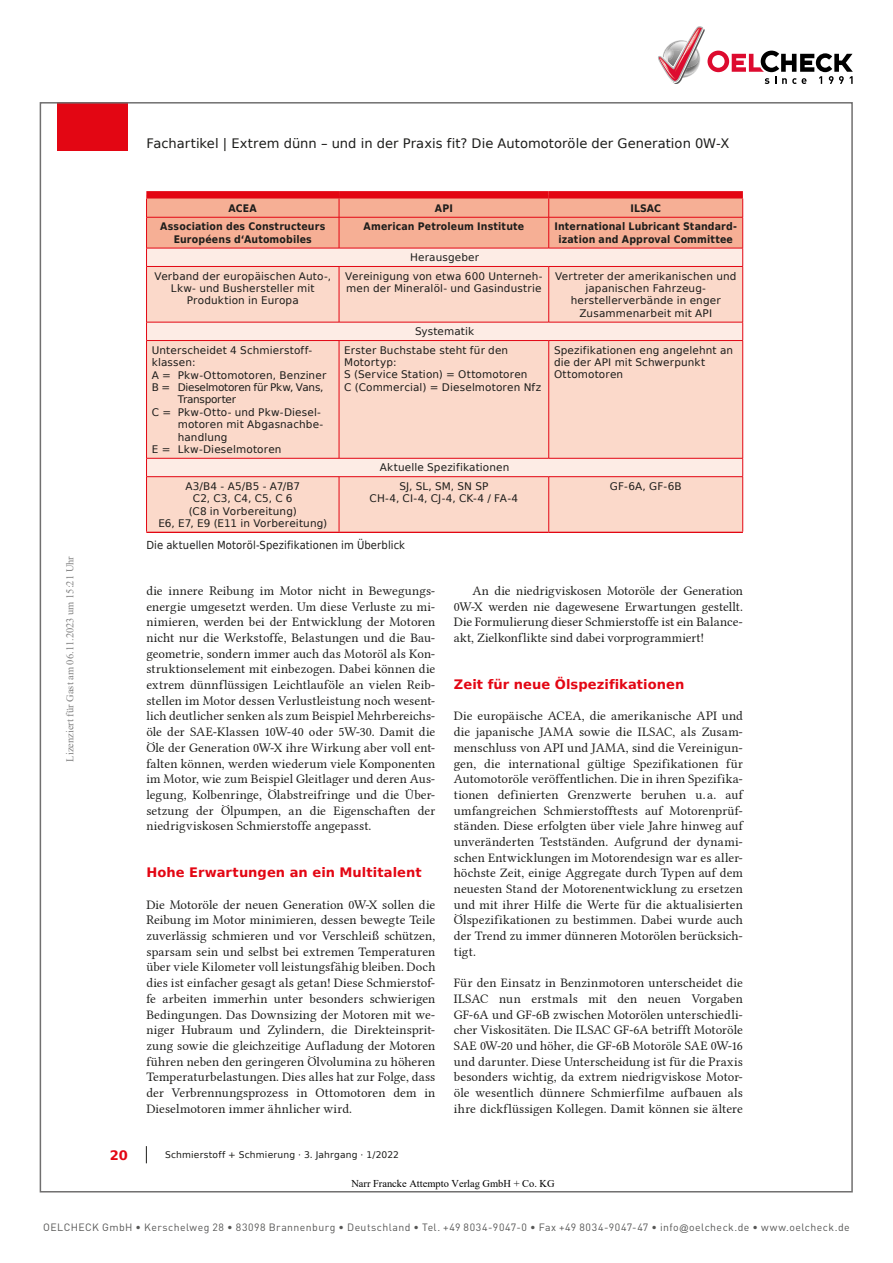
<style>
.page{position:relative;width:893px;height:1263px;background:#fff}
.page>*{position:absolute;margin:0;border:0;box-sizing:border-box;transform-origin:0 0}
.t1{font:13.05px/15.8px "Lin Libertine";letter-spacing:.005em;color:#1d1d1b;text-align:justify}
.t2{font:13.05px "DejaVu Sans";letter-spacing:.005em;color:#1d1d1b}
.t3{font:700 13.05px "DejaVu Sans";letter-spacing:.005em;color:#e30613}
.t4{font:11.1px "DejaVu Sans Condensed";letter-spacing:.01em;color:#1d1d1b}
.t5{font:10.5px/12.5px "DejaVu Sans";letter-spacing:.015em;color:#1d1d1b;text-align:center}
.t6{font:700 10.5px/12.5px "DejaVu Sans Condensed";letter-spacing:.015em;color:#1d1d1b;text-align:center}
.t7{font:10.5px "DIN Pro";letter-spacing:.04em;color:#575756}
.t8{font:10.5px "Times New Roman";color:rgb(0 0 0/.5)}
.t9{font:10.5px "DejaVu Sans";letter-spacing:-.025em;color:#1d1d1b}
.t10{font:10.5px "Times New Roman";color:#000}
.t11{font:9.15px "DejaVu Sans";letter-spacing:.015em;color:#1d1d1b}
.s1{font-family:"Arial";font-size:9px}
</style>
<div class="page">
<svg style="left:658px;top:26px;width:195px;height:58px"></svg>
<svg style="left:146px;top:1146px;width:1px;height:17px"></svg>
<div style="left:57px;top:102px;width:71px;height:48px;background:#e30613"></div>
<svg style="left:147px;top:267px;width:595px;height:265px;background:#fbdacc"></svg>
<hr style="left:146px;top:266px;width:193px;height:1px;background:#e30613">
<hr style="left:146px;top:267px;width:1px;height:55px;background:#e30613">
<hr style="left:339px;top:266px;width:210px;height:1px;background:#e30613">
<hr style="left:339px;top:267px;width:1px;height:55px;background:#e30613">
<hr style="left:549px;top:266px;width:194px;height:1px;background:#e30613">
<hr style="left:548px;top:267px;width:1px;height:55px;background:#e30613">
<hr style="left:742px;top:267px;width:1px;height:55px;background:#e30613">
<hr style="left:146px;top:322px;width:193px;height:1px;background:#e30613">
<svg style="left:146px;top:322px;width:1px;height:18px"></svg>
<hr style="left:339px;top:322px;width:210px;height:1px;background:#e30613">
<hr style="left:549px;top:322px;width:194px;height:1px;background:#e30613">
<svg style="left:742px;top:322px;width:1px;height:18px"></svg>
<hr style="left:146px;top:340px;width:193px;height:1px;background:#e30613">
<hr style="left:146px;top:341px;width:1px;height:117px;background:#e30613">
<hr style="left:339px;top:340px;width:210px;height:1px;background:#e30613">
<hr style="left:339px;top:341px;width:1px;height:117px;background:#e30613">
<hr style="left:549px;top:340px;width:194px;height:1px;background:#e30613">
<hr style="left:548px;top:341px;width:1px;height:117px;background:#e30613">
<hr style="left:742px;top:341px;width:1px;height:117px;background:#e30613">
<hr style="left:146px;top:458px;width:193px;height:1px;background:#e30613">
<svg style="left:146px;top:458px;width:1px;height:18px"></svg>
<hr style="left:339px;top:458px;width:210px;height:1px;background:#e30613">
<hr style="left:549px;top:458px;width:194px;height:1px;background:#e30613">
<svg style="left:742px;top:458px;width:1px;height:18px"></svg>
<hr style="left:146px;top:476px;width:193px;height:1px;background:#e30613">
<hr style="left:146px;top:477px;width:1px;height:55px;background:#e30613">
<hr style="left:339px;top:476px;width:210px;height:1px;background:#e30613">
<hr style="left:339px;top:477px;width:1px;height:55px;background:#e30613">
<hr style="left:549px;top:476px;width:194px;height:1px;background:#e30613">
<hr style="left:548px;top:477px;width:1px;height:55px;background:#e30613">
<hr style="left:742px;top:477px;width:1px;height:55px;background:#e30613">
<div style="left:146px;top:191px;width:193px;height:7px;background:#e30613"></div>
<div style="left:339px;top:191px;width:210px;height:7px;background:#e30613"></div>
<div style="left:549px;top:191px;width:194px;height:7px;background:#e30613"></div>
<svg style="left:146px;top:195px;width:597px;height:71px;background:#f6b19f"></svg>
<hr style="left:146px;top:217px;width:193px;height:1px;background:#e30613">
<hr style="left:339px;top:217px;width:210px;height:1px;background:#e30613">
<hr style="left:549px;top:217px;width:194px;height:1px;background:#e30613">
<hr style="left:146px;top:532px;width:193px;height:1px;background:#e30613">
<hr style="left:339px;top:532px;width:210px;height:1px;background:#e30613">
<hr style="left:549px;top:532px;width:194px;height:1px;background:#e30613">
<p class="t2" style="left:146px;top:132px;width:584px">Fachartikel | Extrem dünn – und in der Praxis fit? Die Automotoröle der Generation 0W-X</p>
<p class="t6" style="left:229px;top:202px;width:30px">acEa</p>
<p class="t6" style="left:435px;top:202px;width:19px">aPi</p>
<p class="t6" style="left:630px;top:202px;width:32px">ilSac</p>
<p class="t6" style="left:160px;top:220px;width:166px">Association des Constructeurs<br>Européens d‘Automobiles</p>
<p class="t6" style="left:364px;top:220px;width:162px">American Petroleum Institute</p>
<p class="t6" style="left:554px;top:220px;width:184px">International Lubricant Standard&shy;ization and Approval Committee</p>
<p class="t5" style="left:410px;top:251px;width:71px">Herausgeber</p>
<p class="t5" style="left:154px;top:269px;width:178px">Verband der europäischen Auto-,<br>Lkw- und Bushersteller mit<br>Produktion in Europa</p>
<p class="t5" style="left:345px;top:269px;width:199px;text-align:left">Vereinigung von etwa 600 Unterneh&shy;men der Mineralöl- und Gasindustrie</p>
<p class="t5" style="left:555px;top:269px;width:183px">Vertreter der amerikanischen und japanischen Fahrzeug&shy;herstellerverbände in enger<br>Zusammenarbeit mit API</p>
<p class="t5" style="left:415px;top:325px;width:61px">Systematik</p>
<p class="t5" style="left:152px;top:343px;width:162px">Unterscheidet 4 Schmierstoff-</p>
<p class="t5" style="left:152px;top:356px;width:45px">klassen:</p>
<p class="t5" style="left:152px;top:368px;width:176px">A = Pkw-Ottomotoren, Benziner</p>
<p class="t9" style="left:152px;top:378px;width:173px">B = Dieselmotoren für Pkw, Vans,</p>
<p class="t9" style="left:178px;top:390px;width:60px">Transporter</p>
<p class="t5" style="left:152px;top:405px;width:171px">C = Pkw-Otto- und Pkw-Diesel-</p>
<p class="t5" style="left:178px;top:418px;width:147px">motoren mit Abgasnachbe-</p>
<p class="t5" style="left:178px;top:430px;width:51px">handlung</p>
<p class="t5" style="left:152px;top:443px;width:131px">E = Lkw-Dieselmotoren</p>
<p class="t5" style="left:344px;top:343px;width:198px;text-align:left">Erster Buchstabe steht für den<br>Motortyp:<br>S (Service Station) = Ottomotoren<br>C (Commercial) = Dieselmotoren Nfz</p>
<p class="t5" style="left:554px;top:343px;width:181px;text-align:left">Spezifikationen eng angelehnt an die der API mit Schwerpunkt<br>Ottomotoren</p>
<p class="t5" style="left:380px;top:461px;width:131px">Aktuelle Spezifikationen</p>
<p class="t8" style="left:62px;top:761px;width:207px;rotate:-90deg">Lizenziert für Gast am 06.11.2023 um 15:21 Uhr</p>
<p class="t5" style="left:158px;top:479px;width:170px">A3/B4 - A5/B5 - A7/B7<br>C2, C3, C4, C5, C 6<br>(C8 in Vorbereitung)<br>E6, E7, E9 (E11 in Vorbereitung)</p>
<p class="t5" style="left:370px;top:479px;width:150px">SJ, SL, SM, SN SP<br>CH-4, CI-4, CJ-4, CK-4 / FA-4</p>
<p class="t5" style="left:610px;top:479px;width:73px">GF-6A, GF-6B</p>
<p class="t4" style="left:146px;top:536px;width:260px">Die aktuellen Motoröl-Spezifikationen im Überblick</p>
<p class="t1" style="left:146px;top:581px;width:291px">die innere Reibung im Motor nicht in Bewegungs&shy;energie umgesetzt werden. Um diese Verluste zu mi&shy;nimieren, werden bei der Entwicklung der Motoren nicht nur die Werkstoffe, Belastungen und die Bau&shy;geometrie, sondern immer auch das Motoröl als Kon&shy;struktionselement mit einbezogen. Dabei können die extrem dünnflüssigen Leichtlauföle an vielen Reib&shy;stellen im Motor dessen Verlustleistung noch wesent&shy;lich deutlicher senken als zum Beispiel Mehrbereichs&shy;öle der SAE-Klassen 10W-40 oder 5W-30. Damit die Öle der Generation 0W-X ihre Wirkung aber voll ent&shy;falten können, werden wiederum viele Komponenten im Motor, wie zum Beispiel Gleitlager und deren Aus&shy;legung, Kolbenringe, Ölabstreifringe und die Über&shy;setzung der Ölpumpen, an die Eigenschaften der niedrigviskosen Schmierstoffe angepasst.</p>
<p class="t3" style="left:146px;top:862px;width:277px">Hohe Erwartungen an ein Multitalent</p>
<p class="t1" style="left:146px;top:895px;width:291px">Die Motoröle der neuen Generation 0W-X sollen die Reibung im Motor minimieren, dessen bewegte Teile zuverlässig schmieren und vor Verschleiß schützen, sparsam sein und selbst bei extremen Temperaturen über viele Kilometer voll leistungsfähig bleiben. Doch dies ist einfacher gesagt als getan! Diese Schmierstof&shy;fe arbeiten immerhin unter besonders schwierigen Bedingungen. Das Downsizing der Motoren mit we&shy;niger Hubraum und Zylindern, die Direkteinsprit&shy;zung sowie die gleichzeitige Aufladung der Motoren führen neben den geringeren Ölvolumina zu höheren Temperaturbelastungen. Dies alles hat zur Folge, dass der Verbrennungsprozess in Ottomotoren dem in Dieselmotoren immer ähnlicher wird.</p>
<p class="t3" style="left:110px;top:1144px;width:20px">20</p>
<p class="t11" style="left:165px;top:1147px;width:235px">Schmierstoff + Schmierung · 3. Jahrgang · 1/2022</p>
<p class="t1" style="left:454px;top:581px;width:290px;text-indent:19px">An die niedrigviskosen Motoröle der Generation 0W-X werden nie dagewesene Erwartungen gestellt.<br>Die Formulierung dieser Schmierstoffe ist ein Balance&shy;akt, Zielkonflikte sind dabei vorprogrammiert!</p>
<p class="t3" style="left:454px;top:674px;width:232px">Zeit für neue Ölspezifikationen</p>
<p class="t1" style="left:454px;top:707px;width:290px">Die europäische ACEA, die amerikanische API und die japanische JAMA sowie die ILSAC, als Zusam&shy;menschluss von API und JAMA, sind die Vereinigun&shy;gen, die international gültige Spezifikationen für Automotoröle veröffentlichen. Die in ihren Spezifika&shy;tionen definierten Grenzwerte beruhen u. a. auf umfangreichen Schmierstofftests auf Motorenprüf&shy;ständen. Diese erfolgten über viele Jahre hinweg auf unveränderten Testständen. Aufgrund der dynami&shy;schen Entwicklungen im Motorendesign war es aller&shy;höchste Zeit, einige Aggregate durch Typen auf dem neuesten Stand der Motorenentwicklung zu ersetzen und mit ihrer Hilfe die Werte für die aktualisierten Ölspezifikationen zu bestimmen. Dabei wurde auch der Trend zu immer dünneren Motorölen berücksich&shy;tigt.</p>
<p class="t1" style="left:454px;top:973px;width:291px">Für den Einsatz in Benzinmotoren unterscheidet die ILSAC nun erstmals mit den neuen Vorgaben GF-6A und GF-6B zwischen Motorölen unterschiedli&shy;cher Viskositäten. Die ILSAC GF-6A betrifft Motoröle SAE 0W-20 und höher, die GF-6B Motoröle SAE 0W-16 und darunter. Diese Unterscheidung ist für die Praxis besonders wichtig, da extrem niedrigviskose Motor&shy;öle wesentlich dünnere Schmierfilme aufbauen als ihre dickflüssigen Kollegen. Damit können sie ältere</p>
<p class="t10" style="left:351px;top:1176px;width:205px">Narr Francke Attempto Verlag GmbH + Co. KG</p>
<p class="t7" style="left:43px;top:1220px;width:808px">OELCHECK GmbH • Kerschelweg 28 • 83098 Brannenburg • Deutschland • Tel. +49 8034-9047-0 • Fax +49 8034-9047-47 • info<span class="s1">@</span>oelcheck.de • www.oelcheck.de</p>
</div>
